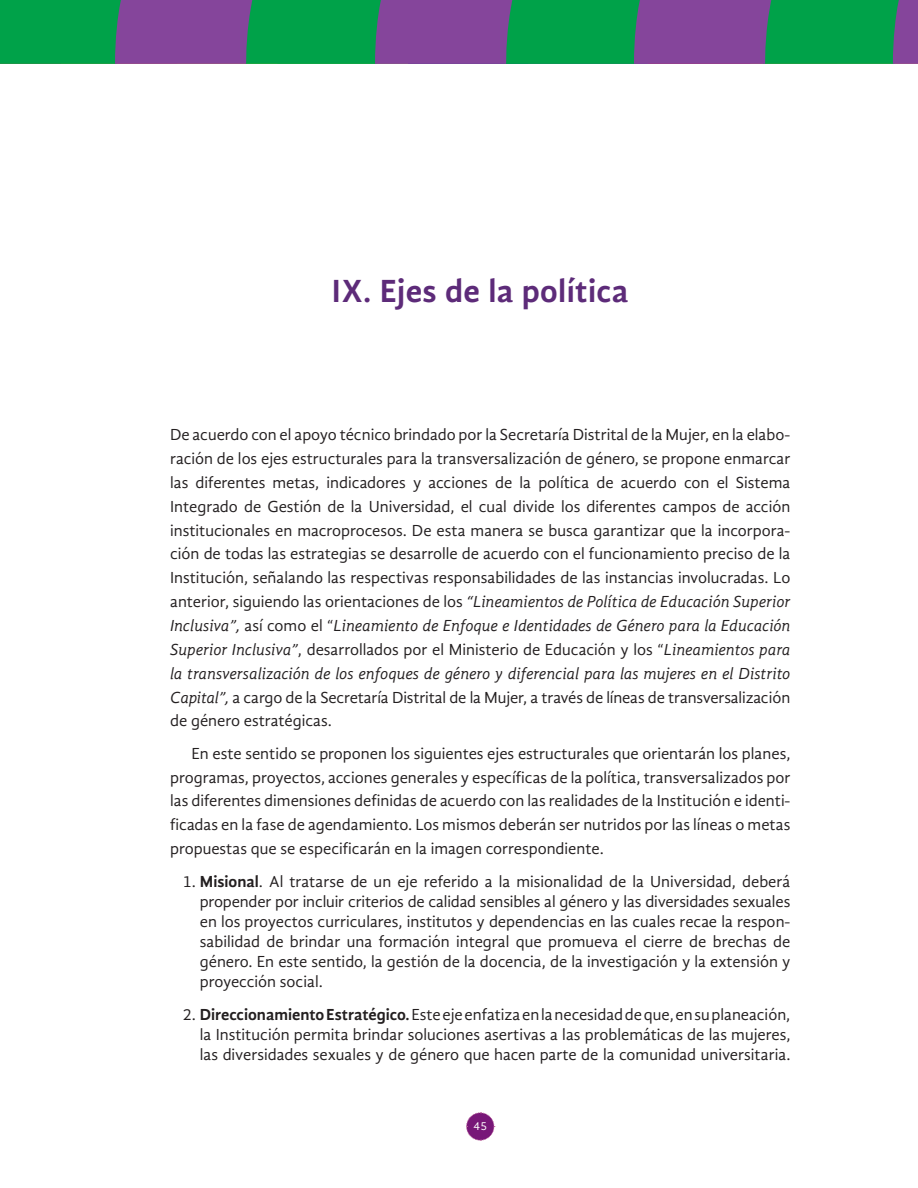
<style>
.page{position:relative;width:918px;height:1188px;background:#fff}
.page>*{position:absolute;margin:0;border:0;box-sizing:border-box;transform-origin:0 0}
.T0{font:700 33px "Gandhi Sans";letter-spacing:.01em;color:#5d2b79}
.PRIMER_PARRAFO{font:16.5px/23.9px "Gandhi Sans";color:#231f20;text-align:justify}
.PARRAFO-INDENTADO{font:16.5px/23.9px "Gandhi Sans";color:#231f20;text-align:justify}
.t1{font:12px "Gandhi Sans";color:#fff}
.s1{font-style:italic}
.s2{font-weight:700}
</style>
<div class="page">
<svg style="left:466px;top:1112px;width:29px;height:29px"></svg>
<svg style="left:0;top:0;width:918px;height:64px"></svg>
<p class="T0" style="left:332px;top:271px;width:298px">IX. Ejes de la política</p>
<p class="PRIMER_PARRAFO" style="left:170px;top:423px;width:622px">De acuerdo con el apoyo técnico brindado por la Secretaría Distrital de la Mujer, en la elabo&shy;ración de los ejes estructurales para la transversalización de género, se propone enmarcar las diferentes metas, indicadores y acciones de la política de acuerdo con el Sistema Integrado de Gestión de la Universidad, el cual divide los diferentes campos de acción institucionales en macroprocesos. De esta manera se busca garantizar que la incorpora&shy;ción de todas las estrategias se desarrolle de acuerdo con el funcionamiento preciso de la Institución, señalando las respectivas responsabilidades de las instancias involucradas. Lo anterior, siguiendo las orientaciones de los <span class="s1">“Lineamientos de Política de Educación Superior Inclusiva”,</span> así como el “<span class="s1">Lineamiento de Enfoque e Identidades de Género para la Educación Superior Inclusiva”</span>, desarrollados por el Ministerio de Educación y los “<span class="s1">Lineamientos para la transversalización de los enfoques de género y diferencial para las mujeres en el Distrito Capital”,</span> a cargo de la Secretaría Distrital de la Mujer, a través de líneas de transversalización de género estratégicas.</p>
<p class="PARRAFO-INDENTADO" style="left:170px;top:741px;width:622px;text-indent:21px">En este sentido se proponen los siguientes ejes estructurales que orientarán los planes, programas, proyectos, acciones generales y específicas de la política, transversalizados por las diferentes dimensiones definidas de acuerdo con las realidades de la Institución e identi&shy;ficadas en la fase de agendamiento. Los mismos deberán ser nutridos por las líneas o metas propuestas que se especificarán en la imagen correspondiente.</p>
<p class="PRIMER_PARRAFO" style="left:200px;top:871px;width:592px;line-height:20.1px;text-indent:-17px">1. <span class="s2">Misional</span>. Al tratarse de un eje referido a la misionalidad de la Universidad, deberá propender por incluir criterios de calidad sensibles al género y las diversidades sexuales en los proyectos curriculares, institutos y dependencias en las cuales recae la respon&shy;sabilidad de brindar una formación integral que promueva el cierre de brechas de género. En este sentido, la gestión de la docencia, de la investigación y la extensión y proyección social.</p>
<p class="PRIMER_PARRAFO" style="left:200px;top:1005px;width:592px;line-height:20.1px;text-indent:-17px">2. <span class="s2">Direccionamiento Estratégico.</span> Este eje enfatiza en la necesidad de que, en su planeación, la Institución permita brindar soluciones asertivas a las problemáticas de las mujeres, las diversidades sexuales y de género que hacen parte de la comunidad universitaria.</p>
<p class="t1" style="left:474px;top:1119px;width:15px">45</p>
</div>
